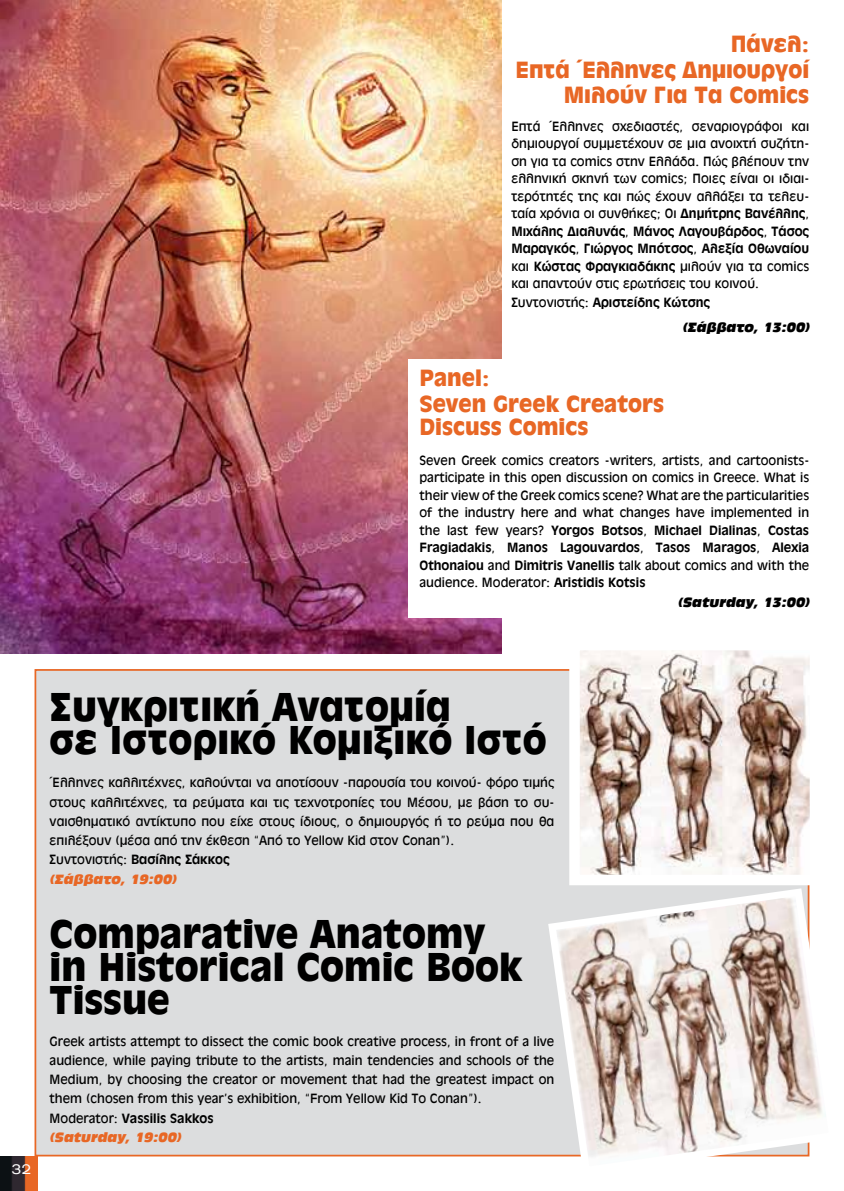
<style>
.page{position:relative;width:844px;height:1191px;background:#fff}
.page>*{position:absolute;margin:0;border:0;box-sizing:border-box;transform-origin:0 0}
.t1{font:900 42px/33.2px "UB Antique Olive";color:#000}
.t2{font:900 24.5px/25.4px "UB Antique Olive";color:#e86725;text-align:right}
.t3{font:14px/17.5px "UB Antique Olive";color:#000;text-align:justify}
.t4{font:14px/17.5px "UB Antique Olive Bold";color:#000}
.t5{font:14px "UB Antique Olive Compact Ita";color:#000}
.t6{font:14px "UB Antique Olive Compact Ita";color:#e86725}
.t7{font:14px "CF Adaptive Ext";color:#fff}
.s1{font-family:"UB Antique Olive Bold"}
.s2{font-family:"UB Antique Olive"}
</style>
<div class="page">
<img style="left:0;top:1156px;width:37px;height:35px">
<div style="left:35px;top:669px;width:774px;height:487px;background:#dcddde;border:2px solid #e86725"></div>
<img style="left:0;top:0;width:501px;height:654px">
<div style="left:408px;top:359px;width:435px;height:258px;background:#fff"></div>
<svg style="left:544px;top:885px;width:282px;height:272px"></svg>
<img style="left:580px;top:651px;width:229px;height:223px">
<div style="left:569px;top:640px;width:251px;height:245px;border:10px solid #fff"></div>
<h2 class="t2" style="left:515px;top:31px;width:295px">Πάνελ:<br>Επτά Έλληνες Δημιουργοί<br>Μιλούν Για Τα Comics</h2>
<p class="t3" style="left:511px;top:117px;width:299px">Επτά Έλληνες σχεδιαστές, σεναριογράφοι και δημιουργοί συμμετέχουν σε μια ανοιχτή συζήτη&shy;ση για τα comics στην Ελλάδα. Πώς βλέπουν την ελληνική σκηνή των comics; Ποιες είναι οι ιδιαι&shy;τερότητές της και πώς έχουν αλλάξει τα τελευ&shy;ταία χρόνια οι συνθήκες; Οι <span class="s1">Δημήτρης Βανέλλης</span>,</p>
<p class="t4" style="left:511px;top:222px;width:299px">Μιχάλης Διαλυνάς<span class="s2">,</span> Μάνος Λαγουβάρδος<span class="s2">,</span> Τάσος<br>Μαραγκός<span class="s2">,</span> Γιώργος Μπότσος<span class="s2">,</span> Αλεξία Οθωναίου</p>
<p class="t3" style="left:511px;top:257px;width:299px">και <span class="s1">Κώστας Φραγκιαδάκης</span> μιλούν για τα comics και απαντούν στις ερωτήσεις του κοινού.</p>
<p class="t4" style="left:511px;top:294px;width:200px"><span class="s2">Συντονιστής:</span> Αριστείδης Κώτσης</p>
<p class="t5" style="left:682px;top:320px;width:128px">(Σάββατο, 13:00)</p>
<h2 class="t2" style="left:419px;top:365px;width:246px;line-height:26.2px;text-align:left">Panel:<br>Seven Greek Creators</h2>
<h2 class="t2" style="left:419px;top:414px;width:170px">Discuss Comics</h2>
<p class="t3" style="left:419px;top:451px;width:391px">Seven Greek comics creators -writers, artists, and cartoonists&shy;participate in this open discussion on comics in Greece. What is their view of the Greek comics scene? What are the particularities of the industry here and what changes have implemented in</p>
<p class="t4" style="left:419px;top:521px;width:391px"><span class="s2">the last few years?</span> Yorgos Botsos<span class="s2">,</span> Michael Dialinas<span class="s2">,</span> Costas<br>Fragiadakis<span class="s2">,</span> Manos Lagouvardos<span class="s2">,</span> Tasos Maragos<span class="s2">,</span> Alexia</p>
<p class="t3" style="left:419px;top:556px;width:391px"><span class="s1">Othonaiou</span> and <span class="s1">Dimitris Vanellis</span> talk about comics and with the audience. Moderator: <span class="s1">Aristidis Kotsis</span></p>
<p class="t5" style="left:677px;top:594px;width:133px">(Saturday, 13:00)</p>
<p class="t7" style="left:11px;top:1161px;width:21px">32</p>
<h1 class="t1" style="left:50px;top:690px;width:498px">Συγκριτική Ανατομία<br>σε Ιστορικό Κομιξικό Ιστό</h1>
<p class="t3" style="left:50px;top:773px;width:506px;line-height:19.2px">Έλληνες καλλιτέχνες, καλούνται να αποτίσουν -παρουσία του κοινού- φόρο τιμής στους καλλιτέχνες, τα ρεύματα και τις τεχνοτροπίες του Μέσου, με βάση το συ&shy;ναισθηματικό αντίκτυπο που είχε στους ίδιους, ο δημιουργός ή το ρεύμα που θα επιλέξουν (μέσα από την έκθεση “Aπό το Yellow Kid στον Conan”).</p>
<p class="t4" style="left:50px;top:851px;width:181px"><span class="s2">Συντονιστής:</span> Βασίλης Σάκκος</p>
<p class="t6" style="left:50px;top:871px;width:128px">(Σάββατο, 19:00)</p>
<h1 class="t1" style="left:50px;top:917px;width:474px">Comparative Anatomy in Historical Comic Book<br>Tissue</h1>
<p class="t3" style="left:50px;top:1031px;width:506px;line-height:19.2px">Greek artists attempt to dissect the comic book creative process, in front of a live audience, while paying tribute to the artists, main tendencies and schools of the Medium, by choosing the creator or movement that had the greatest impact on them (chosen from this year’s exhibition, “From Yellow Kid To Conan”).</p>
<p class="t4" style="left:50px;top:1109px;width:165px"><span class="s2">Moderator:</span> Vassilis Sakkos</p>
<p class="t6" style="left:50px;top:1130px;width:133px">(Saturday, 19:00)</p>
</div>
